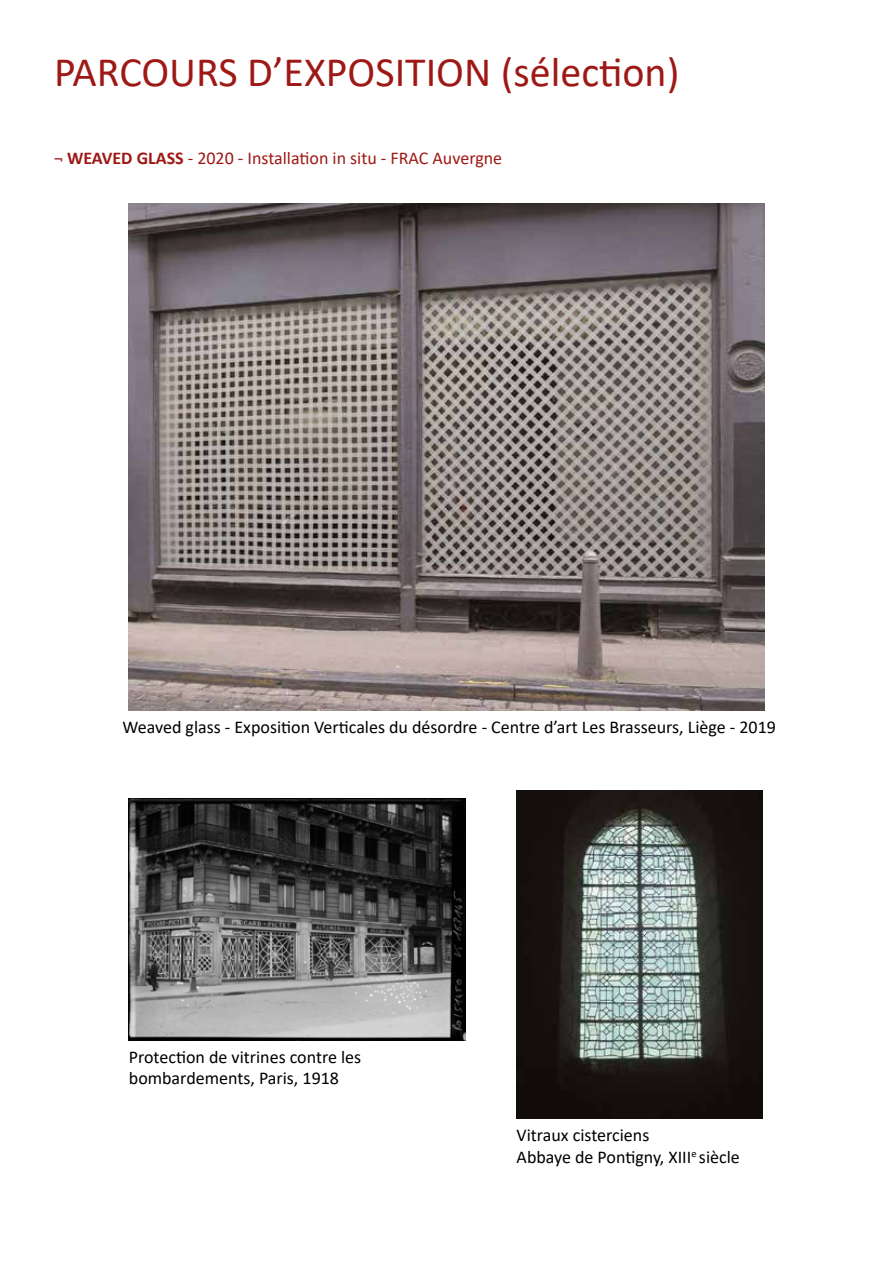
<style>
.page{position:relative;width:893px;height:1263px;background:#fff}
.page>*{position:absolute;margin:0;border:0;box-sizing:border-box;transform-origin:0 0}
.t1{font:42px "Calibri";color:#9e1915}
.t2{font:18px/21.6px "Calibri";color:#000}
.t3{font:18px "Calibri";color:#9e1915}
.s1{font-weight:700}
</style>
<div class="page">
<img style="left:129px;top:203px;width:635px;height:508px">
<img style="left:517px;top:791px;width:245px;height:328px">
<img style="left:129px;top:798px;width:337px;height:243px">
<h1 class="t1" style="left:54px;top:42px;width:627px">PARCOURS D’EXPOSITION (sélection)</h1>
<p class="t3" style="left:54px;top:146px;width:450px">¬ <span class="s1">WEAVED GLASS</span> - 2020 - Installation in situ - FRAC Auvergne</p>
<p class="t2" style="left:123px;top:716px;width:655px">Weaved glass - Exposition Verticales du désordre - Centre d’art Les Brasseurs, Liège - 2019</p>
<p class="t2" style="left:129px;top:1045px;width:234px">Protection de vitrines contre les bombardements, Paris, 1918</p>
<p class="t2" style="left:517px;top:1124px;width:225px">Vitraux cisterciens<br>Abbaye de Pontigny, XIII<sup>e</sup> siècle</p>
</div>
